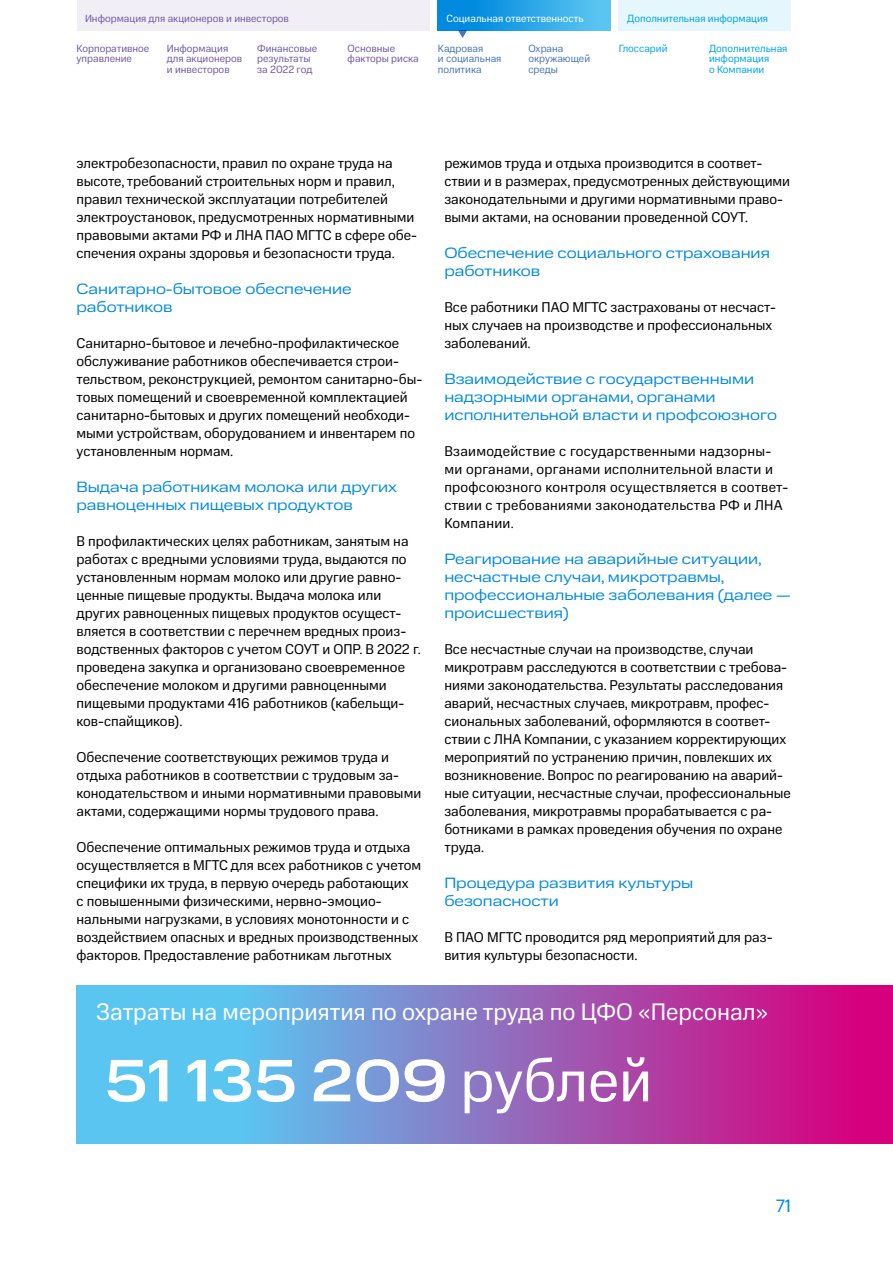
<style>
.page{position:relative;width:893px;height:1263px;background:#fff}
.page>*{position:absolute;margin:0;border:0;box-sizing:border-box;transform-origin:0 0}
.t1{font:500 60px "MTS Wide";color:#fff}
.t2{font:24px "MTS Compact";color:#fff}
.t3{font:18px "MTS Compact";color:#008ae0}
.t4{font:15px/18px "MTS Wide";color:#008ae0}
.t5{font:14.25px/18px "MTS Compact";color:#000}
.t6{font:14.25px/18px "MTS Compact";letter-spacing:.02em;color:#000}
.t7{font:10.5px/10.5px "MTS Compact";color:#735aa3}
.t8{font:10.5px/10.5px "MTS Compact";color:#00a7e7}
.t9{font:10.5px/10.5px "MTS Compact";color:#4b76ba}
.t10{font:10.5px "MTS Compact";color:#fff}
.s1{font-family:"MTS Compact";font-weight:400}
</style>
<div class="page">
<svg style="left:77px;top:985px;width:816px;height:159px;background:#8e72c0"></svg>
<svg style="left:458px;top:31px;width:9px;height:7px"></svg>
<div style="left:77px;top:0;width:352px;height:31px;background:#f1eef6"></div>
<div style="left:619px;top:0;width:172px;height:31px;background:#e6f6fd"></div>
<div style="left:438px;top:0;width:172px;height:31px;background:linear-gradient(to right,#0080dd,#5dc7f2)"></div>
<p class="t7" style="left:85px;top:13px;width:205px">Информация для акционеров и инвесторов</p>
<p class="t8" style="left:627px;top:13px;width:142px">Дополнительная информация</p>
<p class="t7" style="left:77px;top:43px;width:74px">Корпоративное управление</p>
<p class="t7" style="left:167px;top:43px;width:77px">Информация для акционеров и инвесторов</p>
<p class="t7" style="left:257px;top:43px;width:62px">Финансовые результаты за 2022 год</p>
<p class="t7" style="left:348px;top:43px;width:73px">Основные факторы риска</p>
<p class="t9" style="left:438px;top:43px;width:65px">Кадровая<br>и социальная политика</p>
<p class="t9" style="left:528px;top:43px;width:63px">Охрана окружающей среды</p>
<p class="t8" style="left:619px;top:43px;width:50px">Глоссарий</p>
<p class="t8" style="left:709px;top:43px;width:80px">Дополнительная информация<br>о Компании</p>
<p class="t10" style="left:446px;top:13px;width:139px">Социальная ответственность</p>
<p class="t5" style="left:77px;top:154px;width:342px">электробезопасности, правил по охране труда на высоте, требований строительных норм и правил, правил технической эксплуатации потребителей электроустановок, предусмотренных нормативными правовыми актами РФ и ЛНА ПАО МГТС в сфере обе&shy;спечения охраны здоровья и безопасности труда.</p>
<p class="t4" style="left:77px;top:280px;width:277px">Санитарно-бытовое обеспечение работников</p>
<p class="t5" style="left:77px;top:334px;width:347px">Санитарно-бытовое и лечебно-профилактическое обслуживание работников обеспечивается строи&shy;тельством, реконструкцией, ремонтом санитарно-бы&shy;товых помещений и своевременной комплектацией санитарно-бытовых и других помещений необходи&shy;мыми устройствам, оборудованием и инвентарем по установленным нормам.</p>
<p class="t4" style="left:77px;top:478px;width:322px">Выдача работникам молока или других равноценных пищевых продуктов</p>
<p class="t5" style="left:77px;top:532px;width:346px">В профилактических целях работникам, занятым на работах с вредными условиями труда, выдаются по установленным нормам молоко или другие равно&shy;ценные пищевые продукты. Выдача молока или других равноценных пищевых продуктов осущест&shy;вляется в соответствии с перечнем вредных произ&shy;водственных факторов с учетом СОУТ и ОПР. В 2022 г. проведена закупка и организовано своевременное обеспечение молоком и другими равноценными пищевыми продуктами 416 работников (кабельщи&shy;ков-спайщиков).</p>
<p class="t5" style="left:77px;top:748px;width:346px">Обеспечение соответствующих режимов труда и отдыха работников в соответствии с трудовым за&shy;конодательством и иными нормативными правовыми актами, содержащими нормы трудового права.</p>
<p class="t5" style="left:77px;top:838px;width:346px">Обеспечение оптимальных режимов труда и отдыха осуществляется в МГТС для всех работников с учетом специфики их труда, в первую очередь работающих<br>с повышенными физическими, нервно-эмоцио&shy;нальными нагрузками, в условиях монотонности и с воздействием опасных и вредных производственных факторов. Предоставление работникам льготных</p>
<p class="t5" style="left:444px;top:154px;width:347px">режимов труда и отдыха производится в соответ&shy;ствии и в размерах, предусмотренных действующими законодательными и другими нормативными право&shy;выми актами, на основании проведенной СОУТ.</p>
<p class="t4" style="left:444px;top:244px;width:327px">Обеспечение социального страхования работников</p>
<p class="t5" style="left:444px;top:298px;width:333px">Все работники ПАО МГТС застрахованы от несчаст&shy;ных случаев на производстве и профессиональных заболеваний.</p>
<p class="t4" style="left:444px;top:370px;width:334px">Взаимодействие с государственными надзорными органами, органами исполнительной власти и профсоюзного</p>
<p class="t6" style="left:444px;top:442px;width:345px">Взаимодействие с государственными надзорны&shy;ми органами, органами исполнительной власти и профсоюзного контроля осуществляется в соответ&shy;ствии с требованиями законодательства РФ и ЛНА Компании.</p>
<p class="t4" style="left:444px;top:550px;width:348px">Реагирование на аварийные ситуации, несчастные случаи, микротравмы, профессиональные заболевания (далее — происшествия)</p>
<p class="t5" style="left:444px;top:640px;width:348px">Все несчастные случаи на производстве, случаи микротравм расследуются в соответствии с требова&shy;ниями законодательства. Результаты расследования аварий, несчастных случаев, микротравм, профес&shy;сиональных заболеваний, оформляются в соответ&shy;ствии с ЛНА Компании, с указанием корректирующих мероприятий по устранению причин, повлекших их возникновение. Вопрос по реагированию на аварий&shy;ные ситуации, несчастные случаи, профессиональные заболевания, микротравмы прорабатывается с ра&shy;ботниками в рамках проведения обучения по охране труда.</p>
<p class="t4" style="left:444px;top:874px;width:251px">Процедура развития культуры безопасности</p>
<p class="t5" style="left:444px;top:928px;width:330px">В ПАО МГТС проводится ряд мероприятий для раз&shy;вития культуры безопасности.</p>
<h2 class="t2" style="left:96px;top:999px;width:673px">Затраты на мероприятия по охране труда по ЦФО «Персонал»</h2>
<h1 class="t1" style="left:105px;top:1047px;width:549px">51 135 209 <span class="s1">рублей</span></h1>
<p class="t3" style="left:776px;top:1196px;width:16px">71</p>
</div>
